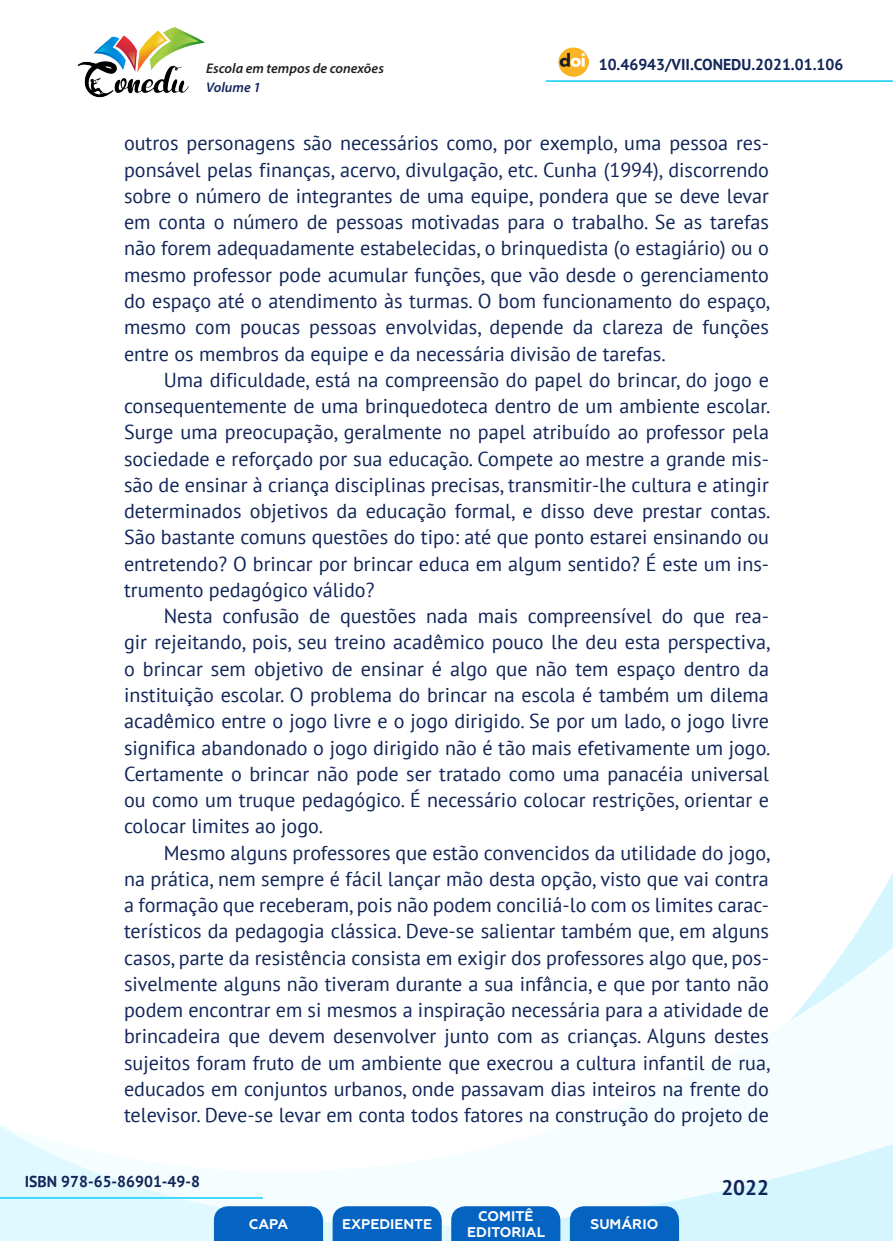
<style>
.page{position:relative;width:893px;height:1241px;background:#fff}
.page>*{position:absolute;margin:0;border:0;box-sizing:border-box;transform-origin:0 0}
.t1{font:700 21px "PT Sans";color:#112558}
._8_CORPO{font:20.12px/26.2px "PT Sans";color:#112558;text-align:justify}
.t2{font:700 15.75px "PT Sans";color:#112558}
.t3{font:700 14px/16.8px "Geometria";color:#fff;text-align:center}
.t4{font:italic 600 14px "Myriad Pro";color:#231f20}
.t5{font:italic 600 14px "Myriad Pro";color:#112558}
</style>
<div class="page">
<svg style="left:848px;top:873px;width:45px;height:73px"></svg>
<svg style="left:0;top:946px;width:893px;height:294px"></svg>
<hr style="left:0;top:1196px;width:263px;height:2px;background:#2dd4fe">
<hr style="left:546px;top:80px;width:347px;height:2px;background:#2dd4fe">
<img style="left:559px;top:47px;width:30px;height:30px">
<img style="left:77px;top:27px;width:128px;height:71px">
<svg style="left:214px;top:1205px;width:109px;height:35px;background:#126bc4"></svg>
<svg style="left:333px;top:1205px;width:109px;height:35px;background:#126bc4"></svg>
<svg style="left:451px;top:1205px;width:109px;height:35px;background:#126bc4"></svg>
<svg style="left:570px;top:1205px;width:109px;height:35px;background:#116bc4"></svg>
<p class="t4" style="left:206px;top:59px;width:179px">Escola em tempos de conexões</p>
<p class="t2" style="left:599px;top:54px;width:246px">10.46943/VII.CONEDU.2021.01.106</p>
<p class="t5" style="left:206px;top:78px;width:56px">Volume 1</p>
<p class="_8_CORPO" style="left:124px;top:130px;width:648px">outros personagens são necessários como, por exemplo, uma pessoa res&shy;ponsável pelas finanças, acervo, divulgação, etc. Cunha (1994), discorrendo sobre o número de integrantes de uma equipe, pondera que se deve levar em conta o número de pessoas motivadas para o trabalho. Se as tarefas não forem adequadamente estabelecidas, o brinquedista (o estagiário) ou o mesmo professor pode acumular funções, que vão desde o gerenciamento do espaço até o atendimento às turmas. O bom funcionamento do espaço, mesmo com poucas pessoas envolvidas, depende da clareza de funções entre os membros da equipe e da necessária divisão de tarefas.</p>
<p class="_8_CORPO" style="left:124px;top:366px;width:648px;text-indent:40px">Uma dificuldade, está na compreensão do papel do brincar, do jogo e consequentemente de uma brinquedoteca dentro de um ambiente escolar.<br>Surge uma preocupação, geralmente no papel atribuído ao professor pela sociedade e reforçado por sua educação. Compete ao mestre a grande mis&shy;são de ensinar à criança disciplinas precisas, transmitir-lhe cultura e atingir determinados objetivos da educação formal, e disso deve prestar contas.<br>São bastante comuns questões do tipo: até que ponto estarei ensinando ou entretendo? O brincar por brincar educa em algum sentido? É este um ins&shy;trumento pedagógico válido?</p>
<p class="_8_CORPO" style="left:124px;top:602px;width:648px;text-indent:40px">Nesta confusão de questões nada mais compreensível do que rea&shy;gir rejeitando, pois, seu treino acadêmico pouco lhe deu esta perspectiva, o brincar sem objetivo de ensinar é algo que não tem espaço dentro da instituição escolar. O problema do brincar na escola é também um dilema acadêmico entre o jogo livre e o jogo dirigido. Se por um lado, o jogo livre significa abandonado o jogo dirigido não é tão mais efetivamente um jogo.<br>Certamente o brincar não pode ser tratado como uma panacéia universal ou como um truque pedagógico. É necessário colocar restrições, orientar e colocar limites ao jogo.</p>
<p class="_8_CORPO" style="left:124px;top:838px;width:648px;text-indent:40px">Mesmo alguns professores que estão convencidos da utilidade do jogo, na prática, nem sempre é fácil lançar mão desta opção, visto que vai contra a formação que receberam, pois não podem conciliá-lo com os limites carac&shy;terísticos da pedagogia clássica. Deve-se salientar também que, em alguns casos, parte da resistência consista em exigir dos professores algo que, pos&shy;sivelmente alguns não tiveram durante a sua infância, e que por tanto não podem encontrar em si mesmos a inspiração necessária para a atividade de brincadeira que devem desenvolver junto com as crianças. Alguns destes sujeitos foram fruto de um ambiente que execrou a cultura infantil de rua, educados em conjuntos urbanos, onde passavam dias inteiros na frente do televisor. Deve-se levar em conta todos fatores na construção do projeto de</p>
<p class="t2" style="left:25px;top:1170px;width:177px">ISBN 978-65-86901-49-8</p>
<p class="t3" style="left:249px;top:1215px;width:41px">CAPA</p>
<p class="t3" style="left:342px;top:1215px;width:92px">EXPEDIENTE</p>
<p class="t3" style="left:467px;top:1207px;width:79px">COMITÊ<br>EDITORIAL</p>
<p class="t3" style="left:590px;top:1215px;width:69px">SUMÁRIO</p>
<p class="t1" style="left:721px;top:1173px;width:49px">2022</p>
</div>
